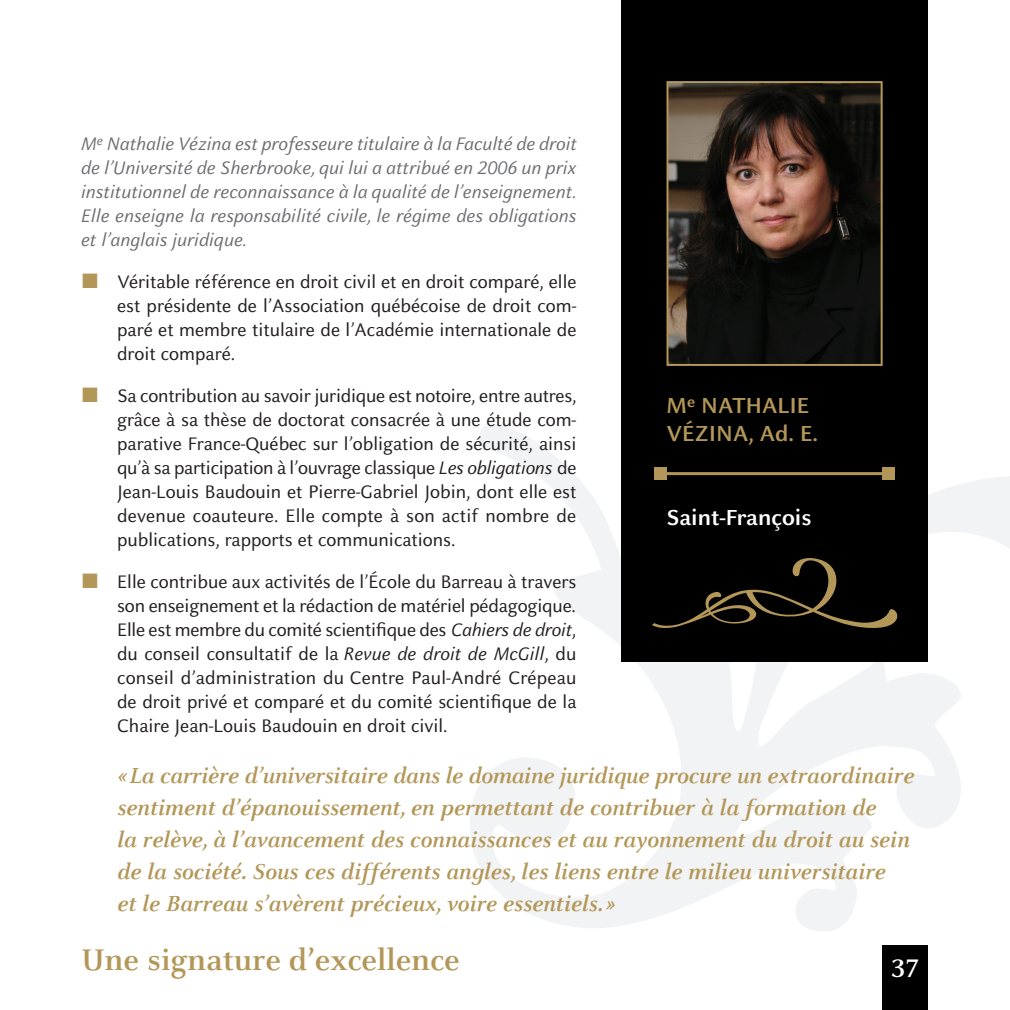
<style>
.page{position:relative;width:1010px;height:1010px;background:#fff}
.page>*{position:absolute;margin:0;border:0;box-sizing:border-box;transform-origin:0 0}
.t1{font:700 32.8px "Barreau";letter-spacing:.005em;color:#b39758}
.t2{font:700 28px "Barreau";color:#fff}
.t3{font:italic 700 24px/32px "Barreau";color:#b39758}
.t4{font:700 24px/28px "Barreau Sans";color:#b39758}
.t5{font:700 24px "Barreau Sans";color:#fff}
.t6{font:20px/24px "Barreau Sans";color:#231f20;text-align:justify}
.t7{font:italic 20px/24px "Barreau Sans";color:#6c6d70;text-align:justify}
.s1{font-style:italic}
</style>
<div class="page">
<svg style="left:470px;top:423px;width:539px;height:509px"></svg>
<div style="left:882px;top:945px;width:45px;height:64px;background:#000"></div>
<div style="left:621px;top:0;width:306px;height:661px;background:#000"></div>
<hr style="left:660px;top:472px;width:228px;height:3px;background:#b39758">
<div style="left:654px;top:467px;width:12px;height:12px;background:#b39758"></div>
<div style="left:882px;top:467px;width:12px;height:12px;background:#b39758"></div>
<svg style="left:652px;top:558px;width:245px;height:70px"></svg>
<img style="left:669px;top:84px;width:210px;height:279px">
<div style="left:666px;top:81px;width:216px;height:285px;border:2px solid #b39758"></div>
<p class="t7" style="left:81px;top:132px;width:497px">M<sup>e</sup> Nathalie Vézina est professeure titulaire à la Faculté de droit de l’Université de Sherbrooke, qui lui a attribué en 2006 un prix institutionnel de reconnaissance à la qualité de l’enseignement.<br>Elle enseigne la responsabilité civile, le régime des obligations et l’anglais juridique.</p>
<p class="t6" style="left:117px;top:270px;width:461px">Véritable référence en droit civil et en droit comparé, elle est présidente de l’Association québécoise de droit com&shy;paré et membre titulaire de l’Académie internationale de droit comparé.</p>
<p class="t6" style="left:117px;top:384px;width:461px">Sa contribution au savoir juridique est notoire, entre autres, grâce à sa thèse de doctorat consacrée à une étude com&shy;parative France-Québec sur l’obligation de sécurité, ainsi qu’à sa participation à l’ouvrage classique <span class="s1">Les obligations</span> de Jean-Louis Baudouin et Pierre-Gabriel Jobin, dont elle est devenue coauteure. Elle compte à son actif nombre de publications, rapports et communications.</p>
<p class="t6" style="left:117px;top:570px;width:461px">Elle contribue aux activités de l’École du Barreau à travers son enseignement et la rédaction de matériel pédagogique.<br>Elle est membre du comité scientifique des <span class="s1">Cahiers de droit</span>, du conseil consultatif de la <span class="s1">Revue de droit de McGill</span>, du conseil d’administration du Centre Paul-André Crépeau de droit privé et comparé et du comité scientifique de la Chaire Jean-Louis Baudouin en droit civil.</p>
<p class="t4" style="left:666px;top:391px;width:153px">M<sup>e</sup> NATHALIE<br>VÉZINA, Ad. E.</p>
<p class="t5" style="left:666px;top:503px;width:146px">Saint-François</p>
<p class="t3" style="left:117px;top:759px;width:798px">«La carrière d’universitaire dans le domaine juridique procure un extraordinaire sentiment d’épanouissement, en permettant de contribuer à la formation de<br>la relève, à l’avancement des connaissances et au rayonnement du droit au sein de la société. Sous ces différents angles, les liens entre le milieu universitaire<br>et le Barreau s’avèrent précieux, voire essentiels.»</p>
<h1 class="t1" style="left:81px;top:940px;width:380px">Une signature d’excellence</h1>
<h2 class="t2" style="left:891px;top:952px;width:29px">37</h2>
</div>
